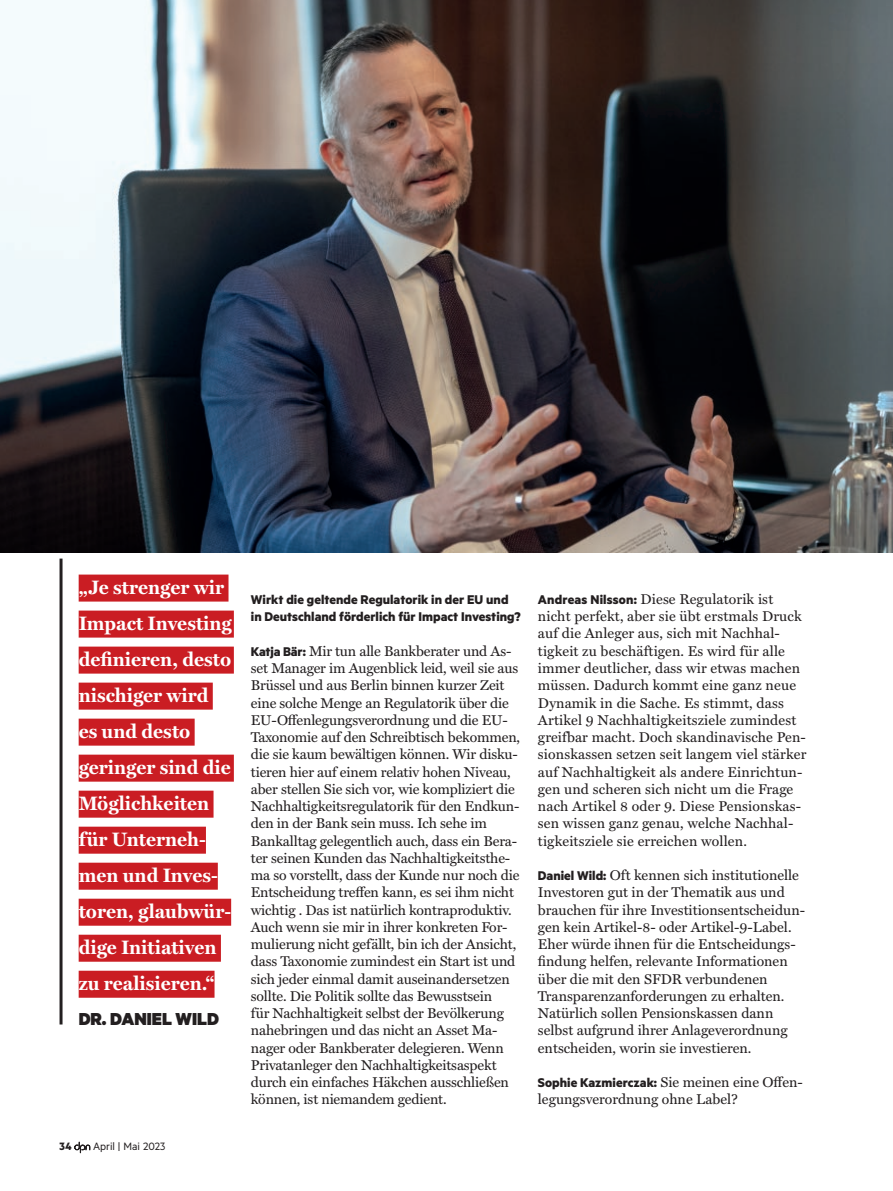
<style>
.page{position:relative;width:893px;height:1191px;background:#fff}
.page>*{position:absolute;margin:0;border:0;box-sizing:border-box;transform-origin:0 0}
.t1{font:700 19.5px/36px "Miller Text";color:#fff}
.t2{font:900 19.5px "Metric";color:#231f20}
.t3{font:14.25px/17.2px "Miller Text";letter-spacing:-.01em;color:#231f20}
.t4{font:14.25px/17.2px "Miller Text";letter-spacing:.01em;color:#231f20}
.t5{font:700 14.25px/17.2px "Metric";color:#231f20}
.t6{font:12px "Metric";color:#231f20}
.t7{font:700 12px "Metric";color:#231f20}
.s1{font-family:"Metric";font-weight:700}
</style>
<div class="page">
<svg style="left:74px;top:1141px;width:16px;height:12px"></svg>
<hr style="left:60px;top:560px;width:3px;height:463px;background:#231f20">
<div style="left:79px;top:574px;width:149px;height:27px;background:#ca1d23"></div>
<div style="left:79px;top:610px;width:155px;height:27px;background:#ca1d23"></div>
<div style="left:79px;top:646px;width:155px;height:27px;background:#ca1d23"></div>
<div style="left:79px;top:682px;width:134px;height:27px;background:#ca1d23"></div>
<div style="left:79px;top:718px;width:116px;height:27px;background:#ca1d23"></div>
<div style="left:79px;top:754px;width:155px;height:27px;background:#ca1d23"></div>
<div style="left:79px;top:790px;width:135px;height:27px;background:#ca1d23"></div>
<div style="left:79px;top:826px;width:127px;height:27px;background:#ca1d23"></div>
<div style="left:79px;top:862px;width:139px;height:27px;background:#ca1d23"></div>
<div style="left:79px;top:898px;width:152px;height:27px;background:#ca1d23"></div>
<div style="left:79px;top:934px;width:142px;height:27px;background:#ca1d23"></div>
<div style="left:79px;top:970px;width:136px;height:27px;background:#ca1d23"></div>
<img style="left:0;top:0;width:893px;height:552px">
<h1 class="t1" style="left:79px;top:568px;width:155px">„Je strenger wir<br>Impact Investing definieren, desto nischiger wird<br>es und desto geringer sind die<br>Möglichkeiten für Unterneh&shy;men und Inves&shy;toren, glaubwür&shy;dige Initiativen zu realisieren.“</h1>
<h1 class="t2" style="left:79px;top:1006px;width:142px">DR. DANIEL WILD</h1>
<p class="t7" style="left:60px;top:1138px;width:14px">34</p>
<p class="t6" style="left:93px;top:1139px;width:74px">April | Mai 2023</p>
<p class="t5" style="left:251px;top:590px;width:271px">Wirkt die geltende Regulatorik in der EU und in Deutschland förderlich für Impact Investing?</p>
<p class="t3" style="left:251px;top:641px;width:271px"><span class="s1">Katja Bär:</span> Mir tun alle Bankberater und As&shy;set Manager im Augenblick leid, weil sie aus Brüssel und aus Berlin binnen kurzer Zeit eine solche Menge an Regulatorik über die EU-Offenlegungsverordnung und die EU-Taxonomie auf den Schreibtisch bekommen, die sie kaum bewältigen können. Wir disku&shy;tieren hier auf einem relativ hohen Niveau, aber stellen Sie sich vor, wie kompliziert die Nachhaltigkeitsregulatorik für den Endkun&shy;den in der Bank sein muss. Ich sehe im Bankalltag gelegentlich auch, dass ein Bera&shy;ter seinen Kunden das Nachhaltigkeitsthe&shy;ma so vorstellt, dass der Kunde nur noch die Entscheidung treffen kann, es sei ihm nicht wichtig . Das ist natürlich kontraproduktiv.<br>Auch wenn sie mir in ihrer konkreten For&shy;mulierung nicht gefällt, bin ich der Ansicht, dass Taxonomie zumindest ein Start ist und sich jeder einmal damit auseinandersetzen sollte. Die Politik sollte das Bewusstsein<br>für Nachhaltigkeit selbst der Bevölkerung nahebringen und das nicht an Asset Ma&shy;nager oder Bankberater delegieren. Wenn Privatanleger den Nachhaltigkeitsaspekt durch ein einfaches Häkchen ausschließen können, ist niemandem gedient.</p>
<p class="t4" style="left:538px;top:589px;width:270px"><span class="s1">Andreas Nilsson:</span> Diese Regulatorik ist nicht perfekt, aber sie übt erstmals Druck auf die Anleger aus, sich mit Nachhal&shy;tigkeit zu beschäftigen. Es wird für alle immer deutlicher, dass wir etwas machen müssen. Dadurch kommt eine ganz neue Dynamik in die Sache. Es stimmt, dass Artikel 9 Nachhaltigkeitsziele zumindest greifbar macht. Doch skandinavische Pen&shy;sionskassen setzen seit langem viel stärker auf Nachhaltigkeit als andere Einrichtun&shy;gen und scheren sich nicht um die Frage nach Artikel 8 oder 9. Diese Pensionskas&shy;sen wissen ganz genau, welche Nachhal&shy;tigkeitsziele sie erreichen wollen.</p>
<p class="t3" style="left:538px;top:865px;width:269px"><span class="s1">Daniel Wild:</span> Oft kennen sich institutionelle Investoren gut in der Thematik aus und brauchen für ihre Investitionsentscheidun&shy;gen kein Artikel-8- oder Artikel-9-Label.<br>Eher würde ihnen für die Entscheidungs&shy;findung helfen, relevante Informationen über die mit den SFDR verbundenen Transparenzanforderungen zu erhalten.<br>Natürlich sollen Pensionskassen dann selbst aufgrund ihrer Anlageverordnung entscheiden, worin sie investieren.</p>
<p class="t3" style="left:538px;top:1072px;width:266px"><span class="s1">Sophie Kazmierczak:</span> Sie meinen eine Offen&shy;legungsverordnung ohne Label?</p>
</div>
